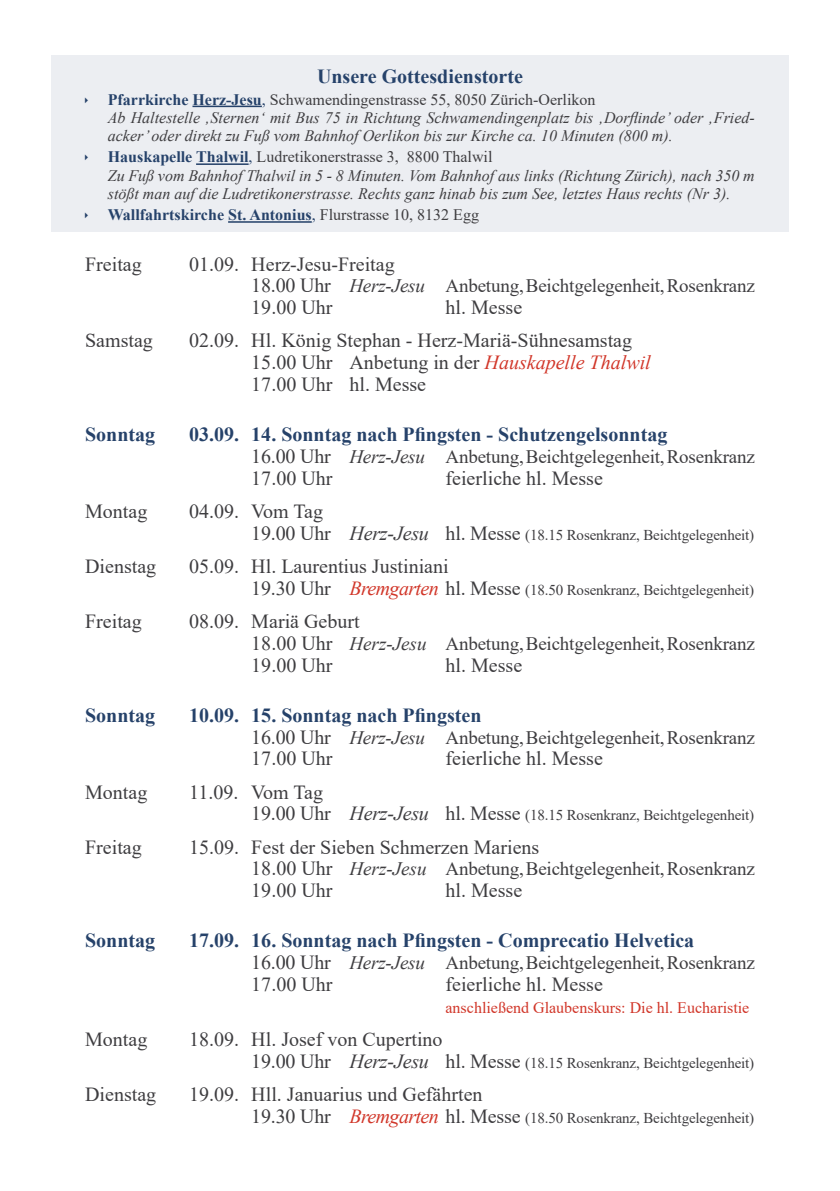
<style>
.page{position:relative;width:840px;height:1191px;background:#fff}
.page>*{position:absolute;margin:0;border:0;box-sizing:border-box;transform-origin:0 0}
.t1{font:20px/21.8px "Times New Roman";color:#3e3d40}
.t2{font:700 20px "Times New Roman";color:#26426a}
.t3{font:20px "Times New Roman";letter-spacing:-.02em;color:#3e3d40}
.t4{font:19px "Times New Roman";letter-spacing:-.01em;color:#3e3d40}
.t5{font:italic 16px/18.4px "Times New Roman";color:#3e3d40}
.t6{font:700 16px "Times New Roman";color:#26426a}
.t7{font:16px "Times New Roman";color:#d13629}
.t8{font:15px "Times New Roman";letter-spacing:-.01em;color:#3e3d40}
.s1{font-weight:700;font-style:normal;color:#26426a}
.s2{font-style:normal;color:#26426a}
.s3{font-style:normal}
.s4{font-weight:400}
.s5{font-weight:400;color:#3e3d40}
.s6{font-size:20px}
.s7{font-style:italic}
.s8{font-style:italic;color:#d13629}
.s9{font-style:italic;font-size:20px}
.s10{font-style:italic;font-size:20px;color:#d13629}
</style>
<div class="page">
<div style="left:51px;top:55px;width:737px;height:177px;background:#eceef2"></div>
<hr style="left:192px;top:106px;width:70px;height:1px;background:#26426a">
<hr style="left:196px;top:163px;width:52px;height:2px;background:#26426a">
<hr style="left:228px;top:221px;width:83px;height:2px;background:#26426a">
<p class="t2" style="left:317px;top:62px;width:207px">Unsere Gottesdienstorte</p>
<p class="t5" style="left:108px;top:90px;width:648px"><span class="s1">Pfarrkirche Herz-Jesu</span><span class="s2">,</span> <span class="s3">Schwamendingenstrasse 55, 8050 Zürich-Oerlikon<br></span>Ab Haltestelle ‚Sternen‘ mit Bus 75 in Richtung Schwamendingenplatz bis ‚Dorflinde’ oder ‚Fried&shy;acker’ oder direkt zu Fuß vom Bahnhof Oerlikon bis zur Kirche ca. 10 Minuten (800 m).</p>
<p class="t5" style="left:108px;top:147px;width:648px"><span class="s1">Hauskapelle Thalwil</span><span class="s2">,</span> <span class="s3">Ludretikonerstrasse 3, 8800 Thalwil<br></span>Zu Fuß vom Bahnhof Thalwil in 5 - 8 Minuten. Vom Bahnhof aus links (Richtung Zürich), nach 350 m stößt man auf die Ludretikonerstrasse. Rechts ganz hinab bis zum See, letztes Haus rechts (Nr 3).</p>
<p class="t6" style="left:108px;top:203px;width:372px">Wallfahrtskirche St. Antonius<span class="s4">,</span> <span class="s5">Flurstrasse 10, 8132 Egg</span></p>
<p class="t1" style="left:85px;top:252px;width:58px">Freitag</p>
<p class="t1" style="left:189px;top:252px;width:207px">01.09. Herz-Jesu-Freitag</p>
<p class="t4" style="left:251px;top:272px;width:505px"><span class="s6">18.00 Uhr</span> <span class="s7">Herz-Jesu</span> Anbetung, Beichtgelegenheit, Rosenkranz</p>
<p class="t1" style="left:251px;top:296px;width:83px">19.00 Uhr</p>
<p class="t1" style="left:445px;top:296px;width:78px">hl. Messe</p>
<p class="t1" style="left:85px;top:329px;width:69px">Samstag</p>
<p class="t1" style="left:251px;top:329px;width:401px;text-indent:-62px">02.09. Hl. König Stephan - Herz-Mariä-Sühnesamstag<br>15.00 Uhr Anbetung in der <span class="s8">Hauskapelle Thalwil<br></span>17.00 Uhr hl. Messe</p>
<p class="t2" style="left:85px;top:420px;width:72px">Sonntag</p>
<p class="t2" style="left:189px;top:420px;width:479px">03.09. 14. Sonntag nach Pfingsten - Schutzengelsonntag</p>
<p class="t4" style="left:251px;top:443px;width:505px"><span class="s6">16.00 Uhr</span> <span class="s7">Herz-Jesu</span> Anbetung, Beichtgelegenheit, Rosenkranz</p>
<p class="t1" style="left:251px;top:466px;width:83px">17.00 Uhr</p>
<p class="t1" style="left:445px;top:466px;width:159px">feierliche hl. Messe</p>
<p class="t1" style="left:85px;top:500px;width:64px">Montag</p>
<p class="t1" style="left:189px;top:500px;width:135px">04.09. Vom Tag</p>
<p class="t8" style="left:251px;top:524px;width:504px"><span class="s6">19.00 Uhr</span> <span class="s9">Herz-Jesu</span> <span class="s6">hl. Messe</span> (18.15 Rosenkranz, Beichtgelegenheit)</p>
<p class="t1" style="left:85px;top:555px;width:73px">Dienstag</p>
<p class="t1" style="left:189px;top:555px;width:261px">05.09. Hl. Laurentius Justiniani</p>
<p class="t8" style="left:251px;top:579px;width:504px"><span class="s6">19.30 Uhr</span> <span class="s10">Bremgarten</span> <span class="s6">hl. Messe</span> (18.50 Rosenkranz, Beichtgelegenheit)</p>
<p class="t1" style="left:85px;top:610px;width:58px">Freitag</p>
<p class="t1" style="left:189px;top:610px;width:172px">08.09. Mariä Geburt</p>
<p class="t4" style="left:251px;top:630px;width:505px"><span class="s6">18.00 Uhr</span> <span class="s7">Herz-Jesu</span> Anbetung, Beichtgelegenheit, Rosenkranz</p>
<p class="t1" style="left:251px;top:653px;width:83px">19.00 Uhr</p>
<p class="t1" style="left:445px;top:653px;width:78px">hl. Messe</p>
<p class="t2" style="left:85px;top:700px;width:72px">Sonntag</p>
<p class="t2" style="left:189px;top:700px;width:294px">10.09. 15. Sonntag nach Pfingsten</p>
<p class="t4" style="left:251px;top:724px;width:505px"><span class="s6">16.00 Uhr</span> <span class="s7">Herz-Jesu</span> Anbetung, Beichtgelegenheit, Rosenkranz</p>
<p class="t1" style="left:251px;top:747px;width:83px">17.00 Uhr</p>
<p class="t1" style="left:445px;top:747px;width:159px">feierliche hl. Messe</p>
<p class="t1" style="left:85px;top:780px;width:64px">Montag</p>
<p class="t3" style="left:189px;top:778px;width:135px">11.09. Vom Tag</p>
<p class="t8" style="left:251px;top:805px;width:504px"><span class="s6">19.00 Uhr</span> <span class="s9">Herz-Jesu</span> <span class="s6">hl. Messe</span> (18.15 Rosenkranz, Beichtgelegenheit)</p>
<p class="t1" style="left:85px;top:835px;width:58px">Freitag</p>
<p class="t1" style="left:189px;top:835px;width:351px">15.09. Fest der Sieben Schmerzen Mariens</p>
<p class="t4" style="left:251px;top:855px;width:505px"><span class="s6">18.00 Uhr</span> <span class="s7">Herz-Jesu</span> Anbetung, Beichtgelegenheit, Rosenkranz</p>
<p class="t1" style="left:251px;top:879px;width:83px">19.00 Uhr</p>
<p class="t1" style="left:445px;top:879px;width:78px">hl. Messe</p>
<p class="t2" style="left:85px;top:926px;width:72px">Sonntag</p>
<p class="t2" style="left:189px;top:926px;width:506px">17.09. 16. Sonntag nach Pfingsten - Comprecatio Helvetica</p>
<p class="t4" style="left:251px;top:949px;width:505px"><span class="s6">16.00 Uhr</span> <span class="s7">Herz-Jesu</span> Anbetung, Beichtgelegenheit, Rosenkranz</p>
<p class="t1" style="left:251px;top:973px;width:83px">17.00 Uhr</p>
<p class="t1" style="left:445px;top:973px;width:159px">feierliche hl. Messe</p>
<p class="t7" style="left:445px;top:996px;width:305px">anschließend Glaubenskurs: Die hl. Eucharistie</p>
<p class="t1" style="left:85px;top:1027px;width:64px">Montag</p>
<p class="t1" style="left:189px;top:1027px;width:255px">18.09. Hl. Josef von Cupertino</p>
<p class="t8" style="left:251px;top:1052px;width:504px"><span class="s6">19.00 Uhr</span> <span class="s9">Herz-Jesu</span> <span class="s6">hl. Messe</span> (18.15 Rosenkranz, Beichtgelegenheit)</p>
<p class="t1" style="left:85px;top:1082px;width:73px">Dienstag</p>
<p class="t1" style="left:189px;top:1082px;width:295px">19.09. Hll. Januarius und Gefährten</p>
<p class="t8" style="left:251px;top:1107px;width:504px"><span class="s6">19.30 Uhr</span> <span class="s10">Bremgarten</span> <span class="s6">hl. Messe</span> (18.50 Rosenkranz, Beichtgelegenheit)</p>
</div>
